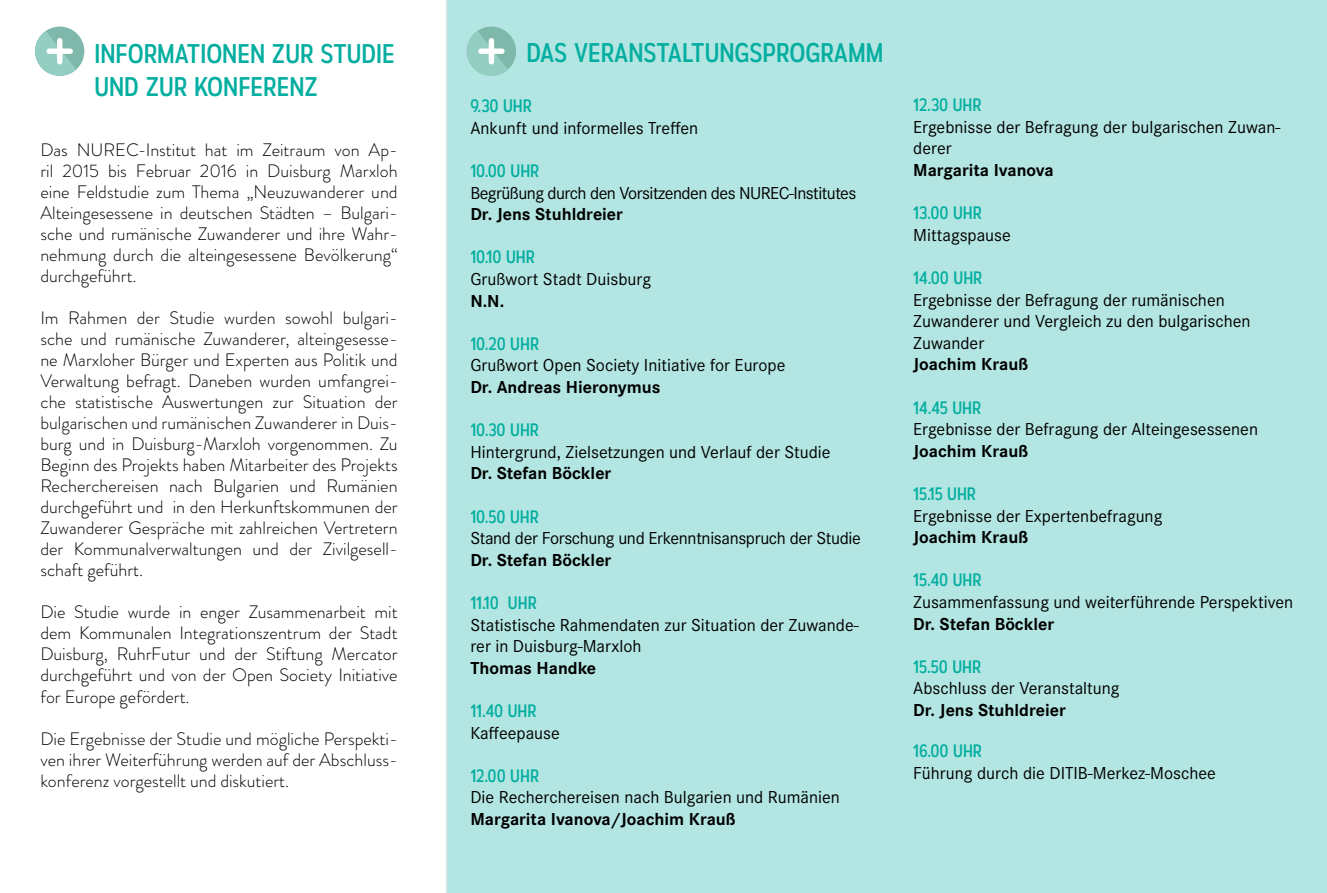
<style>
.page{position:relative;width:1327px;height:893px;background:#fff}
.page>*{position:absolute;margin:0;border:0;box-sizing:border-box;transform-origin:0 0}
.t1{font:27px/32.4px "Autoradiographic Rg";color:#03aea0}
.t2{font:300 18px/21px "Brandon Grotesque";color:#000;text-align:justify}
.t3{font:18px/21.6px "Corporate S";color:#000}
.t4{font:700 18px "Corporate S";color:#000}
.t5{font:18px "Autoradiographic Rg";color:#03aea0}
.t6{font:18px "Corporate S";letter-spacing:-.03em;color:#000}
.t7{font:18px "Corporate S";letter-spacing:-.02em;color:#000}
</style>
<div class="page">
<div style="left:446px;top:0;width:881px;height:893px;background:#b3e6e2"></div>
<div style="left:35px;top:27px;width:49px;height:49px;background:#7eb8aa;border-radius:50%"></div>
<svg style="left:35px;top:31px;width:41px;height:45px"></svg>
<div style="left:47px;top:48px;width:26px;height:6px;background:#fff;border-radius:3px"></div>
<div style="left:57px;top:38px;width:5px;height:26px;background:#fff;border-radius:3px"></div>
<div style="left:467px;top:27px;width:49px;height:49px;background:#7eb8aa;border-radius:50%"></div>
<svg style="left:467px;top:31px;width:41px;height:45px"></svg>
<div style="left:478px;top:48px;width:26px;height:6px;background:#fff;border-radius:3px"></div>
<div style="left:489px;top:38px;width:5px;height:26px;background:#fff;border-radius:3px"></div>
<h1 class="t1" style="left:94px;top:38px;width:302px">INFORMATIONEN ZUR STUDIE<br>UND ZUR KONFERENZ</h1>
<p class="t2" style="left:40px;top:140px;width:359px">Das NUREC-Institut hat im Zeitraum von Ap&shy;ril 2015 bis Februar 2016 in Duisburg Marxloh eine Feldstudie zum Thema „Neuzuwanderer und Alteingesessene in deutschen Städten – Bulgari&shy;sche und rumänische Zuwanderer und ihre Wahr&shy;nehmung durch die alteingesessene Bevölkerung“ durchgeführt.</p>
<p class="t2" style="left:40px;top:308px;width:359px">Im Rahmen der Studie wurden sowohl bulgari&shy;sche und rumänische Zuwanderer, alteingesesse&shy;ne Marxloher Bürger und Experten aus Politik und Verwaltung befragt. Daneben wurden umfangrei&shy;che statistische Auswertungen zur Situation der bulgarischen und rumänischen Zuwanderer in Duis&shy;burg und in Duisburg-Marxloh vorgenommen. Zu Beginn des Projekts haben Mitarbeiter des Projekts Recherchereisen nach Bulgarien und Rumänien durchgeführt und in den Herkunftskommunen der Zuwanderer Gespräche mit zahlreichen Vertretern der Kommunalverwaltungen und der Zivilgesell&shy;schaft geführt.</p>
<p class="t2" style="left:40px;top:602px;width:359px">Die Studie wurde in enger Zusammenarbeit mit dem Kommunalen Integrationszentrum der Stadt Duisburg, RuhrFutur und der Stiftung Mercator durchgeführt und von der Open Society Initiative for Europe gefördert.</p>
<p class="t2" style="left:40px;top:728px;width:359px">Die Ergebnisse der Studie und mögliche Perspekti&shy;ven ihrer Weiterführung werden auf der Abschluss&shy;konferenz vorgestellt und diskutiert.</p>
<h1 class="t1" style="left:526px;top:37px;width:358px">DAS VERANSTALTUNGSPROGRAMM</h1>
<p class="t5" style="left:470px;top:95px;width:63px">9.30 UHR</p>
<p class="t3" style="left:470px;top:117px;width:229px">Ankunft und informelles Treffen</p>
<p class="t5" style="left:470px;top:160px;width:70px">10.00 UHR</p>
<p class="t6" style="left:470px;top:182px;width:387px">Begrüßung durch den Vorsitzenden des NUREC-Institutes</p>
<p class="t4" style="left:470px;top:204px;width:154px">Dr. Jens Stuhldreier</p>
<p class="t5" style="left:470px;top:247px;width:66px">10.10 UHR</p>
<p class="t3" style="left:470px;top:268px;width:182px">Grußwort Stadt Duisburg</p>
<p class="t4" style="left:470px;top:290px;width:35px">N.N.</p>
<p class="t5" style="left:470px;top:333px;width:70px">10.20 UHR</p>
<p class="t3" style="left:470px;top:355px;width:317px">Grußwort Open Society Initiative for Europe</p>
<p class="t4" style="left:470px;top:377px;width:192px">Dr. Andreas H ieronymus</p>
<p class="t5" style="left:470px;top:419px;width:70px">10.30 UHR</p>
<p class="t3" style="left:470px;top:441px;width:362px">Hintergrund, Zielsetzungen und Verlauf der Studie</p>
<p class="t4" style="left:470px;top:463px;width:143px">Dr. Stefan Böckler</p>
<p class="t5" style="left:470px;top:506px;width:70px">10.50 UHR</p>
<p class="t7" style="left:470px;top:528px;width:392px">Stand der Forschung und Erkenntnisanspruch der Studie</p>
<p class="t4" style="left:470px;top:549px;width:143px">Dr. Stefan Böckler</p>
<p class="t5" style="left:470px;top:592px;width:68px">11.10 UHR</p>
<p class="t3" style="left:470px;top:614px;width:390px">Statistische Rahmendaten zur Situation der Zuwande&shy;rer in Duisburg-Marxloh</p>
<p class="t4" style="left:470px;top:657px;width:127px">Thomas Handke</p>
<p class="t5" style="left:470px;top:700px;width:48px">11.40 UHR</p>
<p class="t3" style="left:470px;top:722px;width:91px">Kaffeepause</p>
<p class="t5" style="left:470px;top:765px;width:70px">12.00 UHR</p>
<p class="t3" style="left:470px;top:787px;width:371px">Die Recherchereisen nach Bulgarien und Rumänien</p>
<p class="t4" style="left:470px;top:809px;width:267px">M argarita Ivanova/Joachim Krauß</p>
<p class="t5" style="left:913px;top:94px;width:70px">12.30 UHR</p>
<p class="t3" style="left:913px;top:116px;width:369px">Ergebnisse der Befragung der bulgarischen Zuwan&shy;derer</p>
<p class="t4" style="left:913px;top:160px;width:142px">M argarita Ivanova</p>
<p class="t5" style="left:913px;top:202px;width:70px">13.00 UHR</p>
<p class="t3" style="left:913px;top:224px;width:99px">Mittagspause</p>
<p class="t5" style="left:913px;top:267px;width:71px">14.00 UHR</p>
<p class="t3" style="left:913px;top:289px;width:339px">Ergebnisse der Befragung der rumänischen<br>Zuwanderer und Vergleich zu den bulgarischen<br>Zuwander</p>
<p class="t4" style="left:913px;top:354px;width:116px">Joachim Krauß</p>
<p class="t5" style="left:913px;top:397px;width:69px">14.45 UHR</p>
<p class="t3" style="left:913px;top:418px;width:346px">Ergebnisse der Befragung der Alteingesessenen</p>
<p class="t4" style="left:913px;top:440px;width:116px">Joachim Krauß</p>
<p class="t5" style="left:913px;top:483px;width:64px">15.15 UHR</p>
<p class="t3" style="left:913px;top:505px;width:251px">Ergebnisse der Expertenbefragung</p>
<p class="t4" style="left:913px;top:527px;width:116px">Joachim Krauß</p>
<p class="t5" style="left:913px;top:570px;width:70px">15.40 UHR</p>
<p class="t3" style="left:913px;top:591px;width:381px">Zusammenfassung und weiterführende Perspektiven</p>
<p class="t4" style="left:913px;top:613px;width:143px">Dr. Stefan Böckler</p>
<p class="t5" style="left:913px;top:656px;width:69px">15.50 UHR</p>
<p class="t3" style="left:913px;top:678px;width:208px">Abschluss der Veranstaltung</p>
<p class="t4" style="left:913px;top:700px;width:154px">Dr. Jens Stuhldreier</p>
<p class="t5" style="left:913px;top:741px;width:70px">16.00 UHR</p>
<p class="t3" style="left:913px;top:762px;width:304px">Führung durch die DITIB-Merkez-Moschee</p>
</div>
